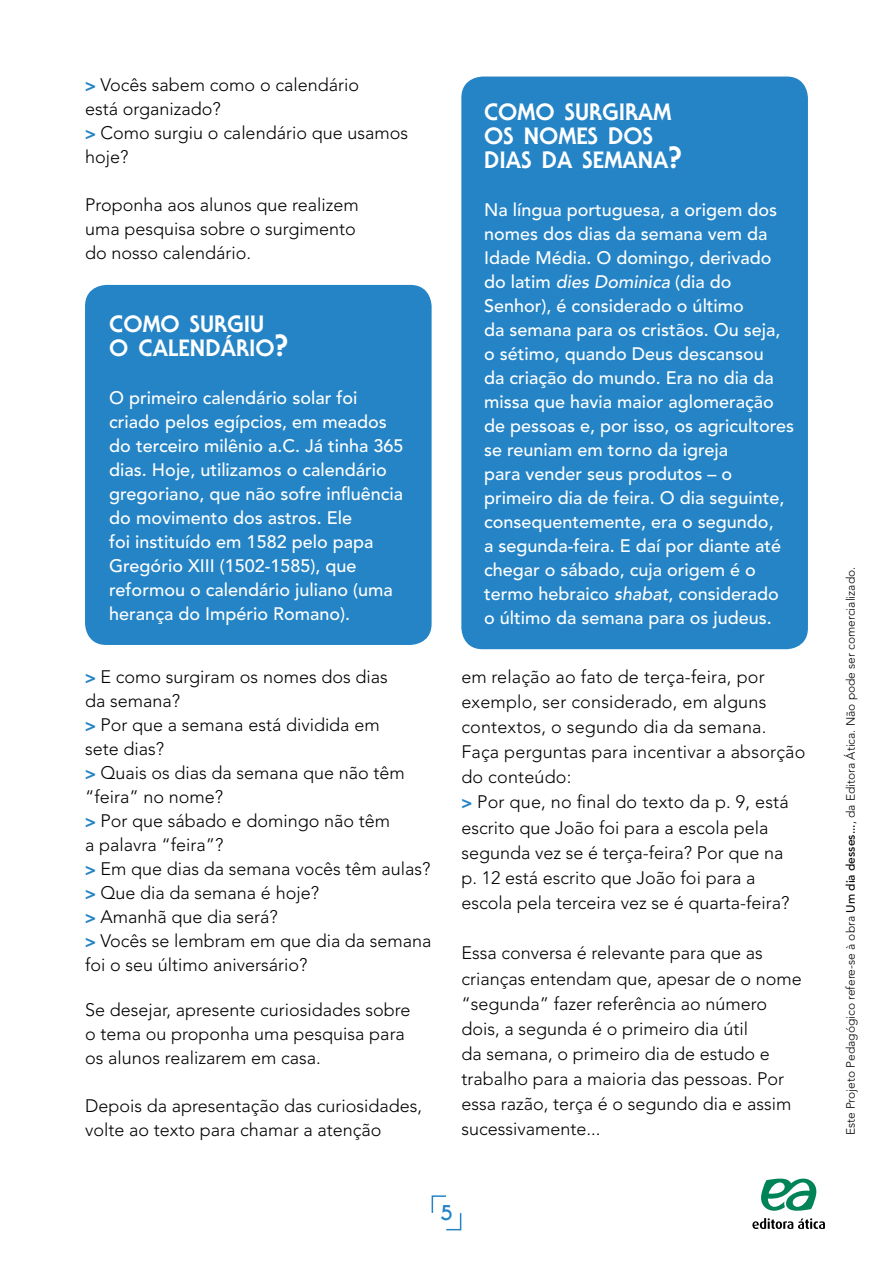
<style>
.page{position:relative;width:893px;height:1263px;background:#fff}
.page>*{position:absolute;margin:0;border:0;box-sizing:border-box;transform-origin:0 0}
.t1{font:800 23.1px/24px "Serif Gothic";color:#fff}
.t2{font:700 21px "Serif Gothic";color:#2484c6}
.t3{font:300 18px/24px "Avenir";color:#000}
.t4{font:500 18px/24px "Avenir";color:#fff}
.t5{font:300 12px "Avenir";color:#000}
.s1{font-family:"Serif Gothic";font-weight:800;color:#2484c6}
.s2{font-size:30px}
.s3{font-style:italic}
.s4{font-weight:500}
</style>
<div class="page">
<svg style="left:431px;top:1195px;width:31px;height:36px"></svg>
<div style="left:85px;top:285px;width:347px;height:360px;background:#2484c6;border-radius:21px"></div>
<div style="left:461px;top:77px;width:347px;height:572px;background:#2484c6;border-radius:21px"></div>
<svg style="left:761px;top:1178px;width:56px;height:33px"></svg>
<svg style="left:752px;top:1218px;width:73px;height:11px"></svg>
<p class="t3" style="left:85px;top:73px;width:325px"><span class="s1">&gt;</span> Vocês sabem como o calendário<br>está organizado?<br><span class="s1">&gt;</span> Como surgiu o calendário que usamos hoje?</p>
<p class="t3" style="left:85px;top:193px;width:275px">Proponha aos alunos que realizem uma pesquisa sobre o surgimento do nosso calendário.</p>
<p class="t1" style="left:109px;top:312px;width:180px">COMO SURGIU<br>O CALENDÁRIO<span class="s2">?</span></p>
<p class="t4" style="left:109px;top:387px;width:296px">O primeiro calendário solar foi criado pelos egípcios, em meados do terceiro milênio a.C. Já tinha 365 dias. Hoje, utilizamos o calendário gregoriano, que não sofre influência do movimento dos astros. Ele<br>foi instituído em 1582 pelo papa Gregório XIII (1502-1585), que reformou o calendário juliano (uma herança do Império Romano).</p>
<p class="t3" style="left:85px;top:665px;width:348px"><span class="s1">&gt;</span> E como surgiram os nomes dos dias<br>da semana?<br><span class="s1">&gt;</span> Por que a semana está dividida em<br>sete dias?<br><span class="s1">&gt;</span> Quais os dias da semana que não têm “feira” no nome?<br><span class="s1">&gt;</span> Por que sábado e domingo não têm<br>a palavra “feira”?<br><span class="s1">&gt;</span> Em que dias da semana vocês têm aulas? <span class="s1">&gt;</span> Que dia da semana é hoje?<br><span class="s1">&gt;</span> Amanhã que dia será?<br><span class="s1">&gt;</span> Vocês se lembram em que dia da semana foi o seu último aniversário?</p>
<p class="t3" style="left:85px;top:998px;width:327px">Se desejar, apresente curiosidades sobre o tema ou proponha uma pesquisa para os alunos realizarem em casa.</p>
<p class="t3" style="left:85px;top:1094px;width:339px">Depois da apresentação das curiosidades, volte ao texto para chamar a atenção</p>
<p class="t1" style="left:484px;top:99px;width:199px">COMO SURGIRAM<br>OS NOMES DOS<br>DIAS DA SEMANA<span class="s2">?</span></p>
<p class="t4" style="left:484px;top:198px;width:312px">Na língua portuguesa, a origem dos nomes dos dias da semana vem da Idade Média. O domingo, derivado do latim <span class="s3">dies Dominica</span> (dia do Senhor), é considerado o último<br>da semana para os cristãos. Ou seja, o sétimo, quando Deus descansou<br>da criação do mundo. Era no dia da missa que havia maior aglomeração de pessoas e, por isso, os agricultores se reuniam em torno da igreja<br>para vender seus produtos – o primeiro dia de feira. O dia seguinte, consequentemente, era o segundo,<br>a segunda-feira. E daí por diante até chegar o sábado, cuja origem é o termo hebraico <span class="s3">shabat</span>, considerado<br>o último da semana para os judeus.</p>
<p class="t3" style="left:461px;top:664px;width:346px;line-height:25.2px">em relação ao fato de terça-feira, por exemplo, ser considerado, em alguns contextos, o segundo dia da semana.<br>Faça perguntas para incentivar a absorção do conteúdo:<br><span class="s1">&gt;</span> Por que, no final do texto da p. 9, está escrito que João foi para a escola pela segunda vez se é terça-feira? Por que na<br>p. 12 está escrito que João foi para a escola pela terceira vez se é quarta-feira?</p>
<p class="t3" style="left:461px;top:940px;width:342px;line-height:25.2px">Essa conversa é relevante para que as crianças entendam que, apesar de o nome “segunda” fazer referência ao número dois, a segunda é o primeiro dia útil<br>da semana, o primeiro dia de estudo e trabalho para a maioria das pessoas. Por essa razão, terça é o segundo dia e assim sucessivamente...</p>
<p class="t2" style="left:440px;top:1201px;width:14px">5</p>
<p class="t5" style="left:843px;top:1135px;width:570px;rotate:-90deg">Este Projeto Pedagógico refere-se à obra <span class="s4">Um dia desses...</span>, da Editora Ática. Não pode ser comercializado.</p>
</div>
